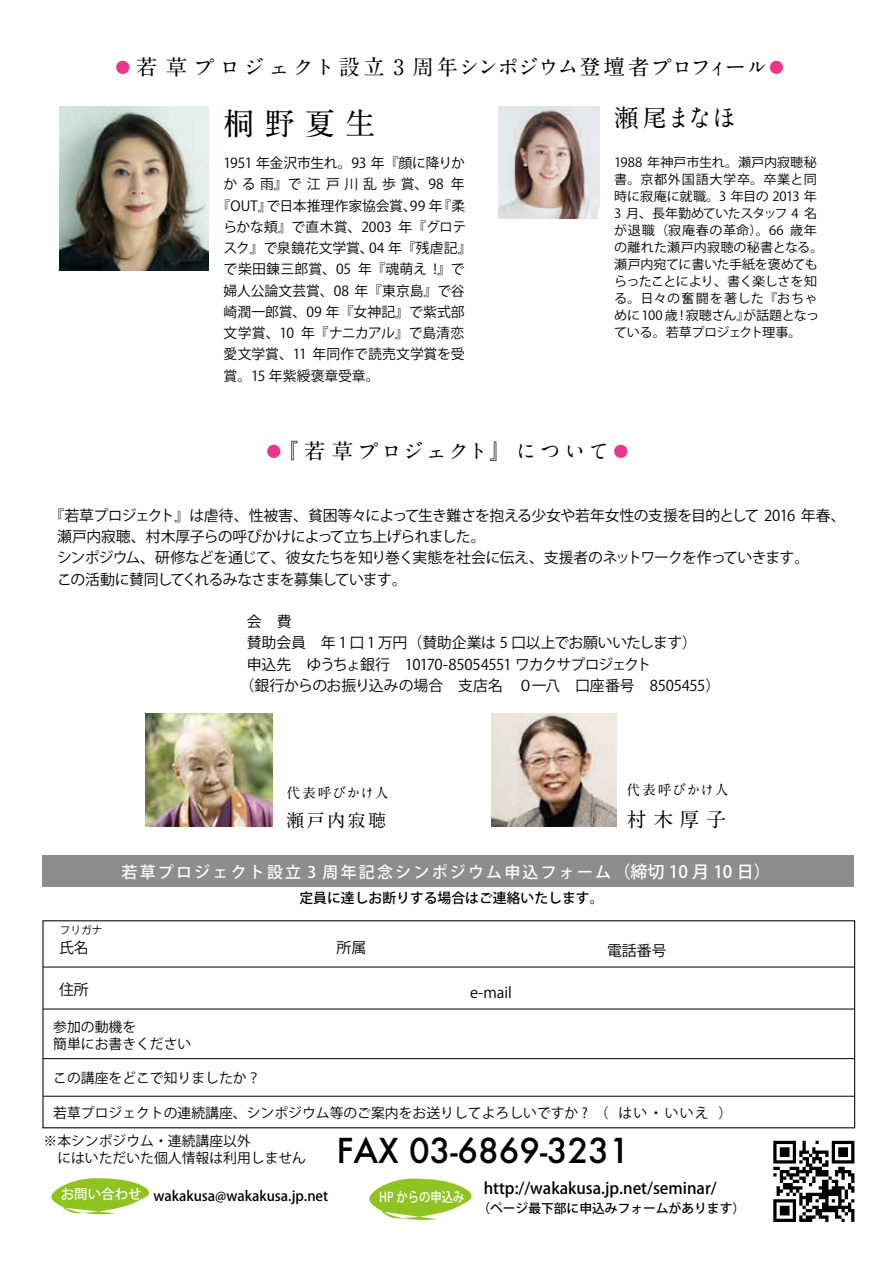
<style>
.page{position:relative;width:893px;height:1263px;background:#fff}
.page>*{position:absolute;margin:0;border:0;box-sizing:border-box;transform-origin:0 0}
.t1{font:500 33.45px "Futura";color:#000}
.t2{font:700 30.75px "A1 Mincho Std";color:#000}
.t3{font:700 24.45px "A1 Mincho Std";letter-spacing:-.015em;color:#000}
.t4{font:700 21.3px "A1 Mincho Std";letter-spacing:.045em;color:#000}
.t5{font:700 21.3px "A1 Mincho Std";letter-spacing:.115em;color:#000}
.t6{font:700 20.25px "A1 Mincho Std";color:#000}
.t7{font:700 17.7px "A1 Mincho Std";letter-spacing:.155em;color:#000}
.t8{font:500 15.9px "Koz Go Pr 6 N";letter-spacing:.14em;color:#fff}
.t9{font:500 15.9px "Koz Go Pr 6 N";color:#000}
.t10{font:14.85px/21.3px "Koz Go Pr 6 N";letter-spacing:-.04em;color:#000}
.t11{font:14.85px "Koz Go Pr 6 N";letter-spacing:-.01em;color:#000}
.t12{font:14.85px "Koz Go Pr 6 N";letter-spacing:-.02em;color:#000}
.t13{font:13.8px/17.5px "Koz Go Pr 6 N";color:#000}
.t14{font:500 13.8px "Koz Go Pr 6 N";color:#000}
.t15{font:13.8px "Koz Go Pr 6 N";letter-spacing:-.03em;color:#000}
.t16{font:13.8px "Koz Go Pr 6 N";letter-spacing:-.02em;color:#000}
.t17{font:13.8px "Koz Go Pr 6 N";letter-spacing:.35em;color:#000}
.t18{font:700 13.8px "A1 Mincho Std";letter-spacing:.05em;color:#000}
.t19{font:500 13.5px "Koz Go Pr 6 N";color:#fff;scale:.84 1}
.t20{font:12.75px/17px "Koz Go Pr 6 N";letter-spacing:-.01em;color:#000}
.t21{font:500 12.75px "Koz Go Pr 6 N";color:#000}
.t22{font:10.65px "Koz Go Pr 6 N";color:#000}
.s1{font-size:14.85px;color:#e7378d}
.s2{font-size:16.95px}
</style>
<div class="page">
<div style="left:42px;top:855px;width:811px;height:32px;background:#8d8d8e"></div>
<svg style="left:51px;top:1178px;width:98px;height:37px"></svg>
<svg style="left:369px;top:1178px;width:103px;height:42px"></svg>
<hr style="left:43px;top:967px;width:812px;height:1px;background:#000">
<hr style="left:43px;top:1009px;width:812px;height:1px;background:#000">
<hr style="left:43px;top:1058px;width:812px;height:1px;background:#000">
<img style="left:59px;top:107px;width:150px;height:164px">
<img style="left:499px;top:107px;width:101px;height:112px">
<img style="left:145px;top:713px;width:127px;height:113px">
<img style="left:491px;top:713px;width:126px;height:113px">
<hr style="left:43px;top:1096px;width:812px;height:1px;background:#000">
<svg style="left:773px;top:1141px;width:81px;height:81px"></svg>
<h3 class="t4" style="left:115px;top:50px;width:670px"><span class="s1">●</span> 若草プロジェクト設立 3 周年シンポジウム登壇者プロフィール<span class="s1">●</span></h3>
<h2 class="t2" style="left:224px;top:98px;width:154px">桐野夏生</h2>
<h3 class="t3" style="left:614px;top:98px;width:123px">瀬尾まなほ</h3>
<p class="t20" style="left:614px;top:154px;width:211px">1988 年神戸市生れ。瀬戸内寂聴秘書。京都外国語大学卒。卒業と同時に寂庵に就職。3 年目の 2013 年<br>3 月、長年勤めていたスタッフ 4 名が退職（寂庵春の革命）。66 歳年の離れた瀬戸内寂聴の秘書となる。瀬戸内宛てに書いた手紙を褒めてもらったことにより、書く楽しさを知る。日々の奮闘を著した『おちゃめに100 歳 ! 寂聴さん』が話題となっている。若草プロジェクト理事。</p>
<p class="t15" style="left:224px;top:155px;width:243px">1951 年金沢市生れ。93 年『顔に降りか</p>
<p class="t17" style="left:224px;top:177px;width:242px">かる雨』で江戸川乱歩賞、98 年</p>
<p class="t13" style="left:217px;top:197px;width:250px">『OUT』で日本推理作家協会賞、99 年『柔</p>
<p class="t13" style="left:224px;top:218px;width:244px">らかな頬』で直木賞、2003 年『グロテ</p>
<p class="t13" style="left:224px;top:240px;width:249px">スク』で泉鏡花文学賞、04 年『残虐記』</p>
<p class="t13" style="left:224px;top:261px;width:243px">で柴田錬三郎賞、05 年『魂萌え !』で</p>
<p class="t13" style="left:224px;top:282px;width:242px">婦人公論文芸賞、08 年『東京島』で谷</p>
<p class="t13" style="left:224px;top:303px;width:242px">崎潤一郎賞、09 年『女神記』で紫式部</p>
<p class="t16" style="left:224px;top:325px;width:242px">文学賞、10 年『ナニカアル』で島清恋</p>
<p class="t13" style="left:224px;top:346px;width:242px">愛文学賞、11 年同作で読売文学賞を受</p>
<p class="t13" style="left:224px;top:367px;width:157px">賞。15 年紫綬褒章受章。</p>
<h3 class="t5" style="left:267px;top:434px;width:363px"><span class="s1">●</span>『若草プロジェクト』について <span class="s1">●</span></h3>
<p class="t10" style="left:57px;top:505px;width:790px;text-indent:-7px">『若草プロジェクト』は虐待、性被害、貧困等々によって生き難さを抱える少女や若年女性の支援を目的として 2016 年春、瀬戸内寂聴、村木厚子らの呼びかけによって立ち上げられました。<br>シンポジウム、研修などを通じて、彼女たちを知り巻く実態を社会に伝え、支援者のネットワークを作っていきます。<br>この活動に賛同してくれるみなさまを募集しています。</p>
<p class="t10" style="left:247px;top:611px;width:46px">会　費</p>
<p class="t12" style="left:247px;top:635px;width:452px">賛助会員　年 1 口 1 万円（賛助企業は 5 口以上でお願いいたします）</p>
<p class="t10" style="left:247px;top:654px;width:406px">申込先　ゆうちょ銀行　10170-85054551 ワカクサプロジェクト</p>
<p class="t11" style="left:239px;top:677px;width:482px">（銀行からのお振り込みの場合　支店名　０一八　口座番号　8505455）</p>
<p class="t18" style="left:286px;top:781px;width:104px">代表呼びかけ人</p>
<p class="t7" style="left:286px;top:806px;width:101px">瀬戸内寂聴</p>
<p class="t18" style="left:626px;top:779px;width:104px">代表呼びかけ人</p>
<h3 class="t6" style="left:626px;top:802px;width:101px">村木厚子</h3>
<p class="t8" style="left:122px;top:863px;width:659px">若草プロジェクト設立 3 周年記念シンポジウム申込フォーム<span class="s2">（締切 10月10 日）　</span></p>
<p class="t22" style="left:60px;top:924px;width:44px">フリガナ</p>
<p class="t10" style="left:59px;top:938px;width:31px">氏名</p>
<p class="t10" style="left:59px;top:979px;width:31px">住所</p>
<p class="t14" style="left:299px;top:890px;width:306px">定員に達しお断りする場合はご連絡いたします。</p>
<p class="t10" style="left:336px;top:938px;width:31px">所属</p>
<p class="t10" style="left:607px;top:940px;width:61px">電話番号</p>
<p class="t10" style="left:470px;top:982px;width:43px">e-mail</p>
<p class="t13" style="left:53px;top:1018px;width:140px">参加の動機を<br>簡単にお書きください</p>
<p class="t13" style="left:53px;top:1069px;width:209px">この講座をどこで知りましたか？</p>
<p class="t13" style="left:44px;top:1099px;width:690px;line-height:27.8px;text-indent:10px">若草プロジェクトの連続講座、シンポジウム等のご案内をお送りしてよろしいですか ?　（ はい ・ いいえ ）※本シンポジウム・連続講座以外</p>
<p class="t13" style="left:44px;top:1150px;width:264px">　にはいただいた個人情報は利用しません</p>
<h1 class="t1" style="left:336px;top:1128px;width:295px">FAX 03-6869-3231</h1>
<p class="t14" style="left:61px;top:1188px;width:269px"><sup>お問い合わせ</sup> wakakusa@wakakusa.jp.net</p>
<p class="t19" style="left:379px;top:1189px;width:103px">HP からの申込み</p>
<p class="t9" style="left:484px;top:1180px;width:234px">http://wakakusa.jp.net/seminar/</p>
<p class="t21" style="left:477px;top:1201px;width:269px">（ページ最下部に申込みフォームがあります）</p>
</div>
